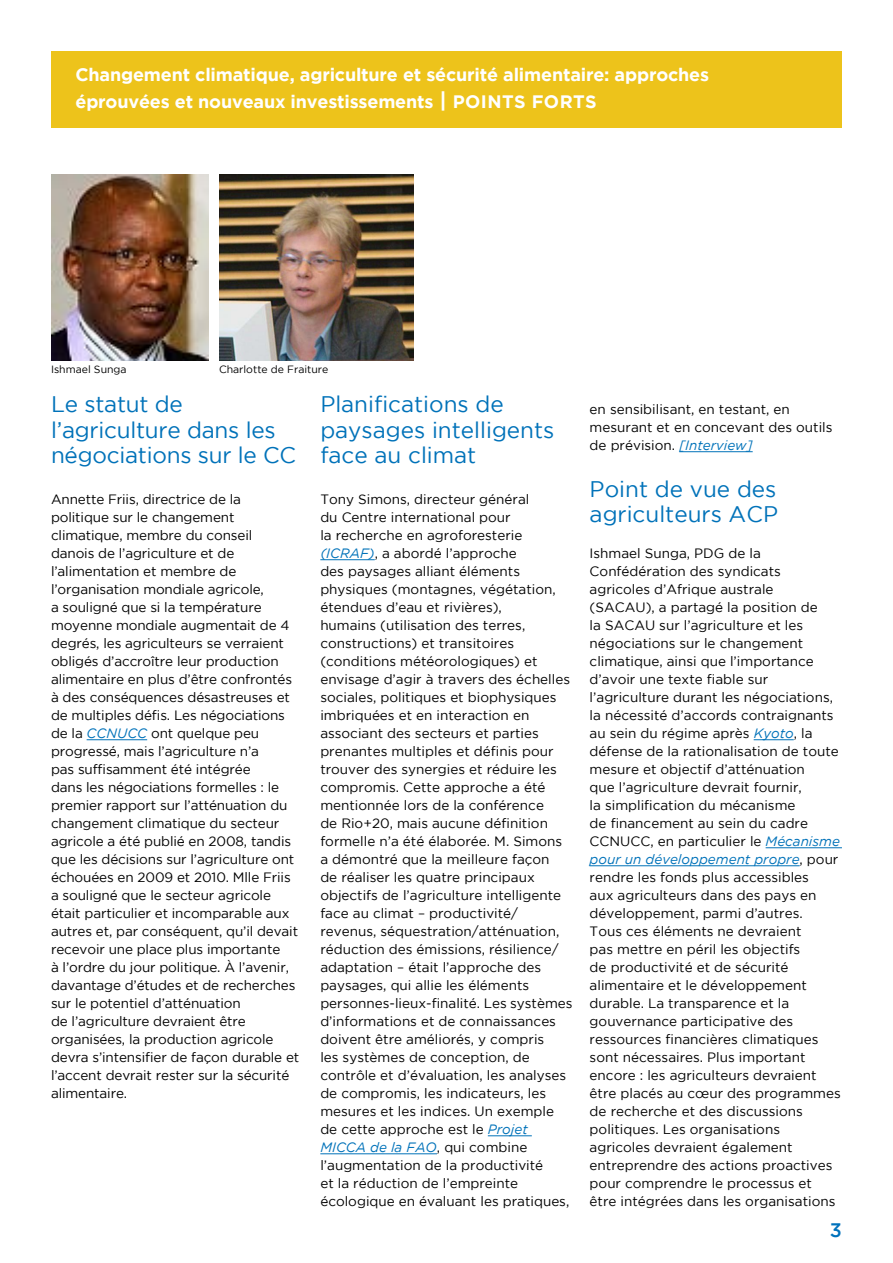
<style>
.page{position:relative;width:893px;height:1263px;background:#fff}
.page>*{position:absolute;margin:0;border:0;box-sizing:border-box;transform-origin:0 0}
.B-HEAD{font:22.5px/25.5px "Gotham";color:#0072b9}
.t1{font:500 19.5px "Gotham";color:#0072bc}
.t2{font:700 18px/27.3px "Gotham";letter-spacing:-.01em;color:#fff}
.BODY{font:13.5px/18px "Gotham";color:#000}
.IMAGE_CAPTIONS{font:10.5px "Gotham";color:#000}
.s1{font-size:21px}
.s2{font-style:italic;color:#0072b9}
</style>
<div class="page">
<hr style="left:87px;top:739px;width:60px;height:1px;background:#0072b9">
<hr style="left:320px;top:559px;width:55px;height:1px;background:#0072b9">
<hr style="left:488px;top:1135px;width:44px;height:1px;background:#0072b9">
<hr style="left:320px;top:1153px;width:117px;height:1px;background:#0072b9">
<hr style="left:679px;top:451px;width:74px;height:1px;background:#0072b9">
<hr style="left:754px;top:739px;width:40px;height:1px;background:#0072b9">
<hr style="left:766px;top:847px;width:76px;height:1px;background:#0072b9">
<hr style="left:590px;top:865px;width:210px;height:1px;background:#0072b9">
<div style="left:51px;top:51px;width:791px;height:77px;background:#edc31b"></div>
<img style="left:51px;top:175px;width:157px;height:185px">
<img style="left:219px;top:174px;width:195px;height:186px">
<p class="t2" style="left:75px;top:61px;width:635px">Changement climatique, agriculture et sécurité alimentaire: approches éprouvées et nouveaux investissements <span class="s1">|</span> POINTS FORTS</p>
<p class="IMAGE_CAPTIONS" style="left:51px;top:363px;width:77px">Ishmael Sunga</p>
<p class="IMAGE_CAPTIONS" style="left:219px;top:363px;width:111px">Charlotte de Fraiture</p>
<p class="B-HEAD" style="left:51px;top:391px;width:247px">Le statut de l’agriculture dans les négociations sur le CC</p>
<p class="BODY" style="left:51px;top:490px;width:250px">Annette Friis, directrice de la politique sur le changement climatique, membre du conseil<br>danois de l’agriculture et de l’alimentation et membre de l’organisation mondiale agricole,<br>a souligné que si la température moyenne mondiale augmentait de 4 degrés, les agriculteurs se verraient obligés d’accroître leur production alimentaire en plus d’être confrontés à des conséquences désastreuses et de multiples défis. Les négociations de la <span class="s2">CCNUCC</span> ont quelque peu progressé, mais l’agriculture n’a<br>pas suffisamment été intégrée<br>dans les négociations formelles : le premier rapport sur l’atténuation du changement climatique du secteur agricole a été publié en 2008, tandis que les décisions sur l’agriculture ont échouées en 2009 et 2010. Mlle Friis a souligné que le secteur agricole était particulier et incomparable aux autres et, par conséquent, qu’il devait recevoir une place plus importante<br>à l’ordre du jour politique. À l’avenir, davantage d’études et de recherches sur le potentiel d’atténuation<br>de l’agriculture devraient être organisées, la production agricole devra s’intensifier de façon durable et l’accent devrait rester sur la sécurité alimentaire.</p>
<p class="B-HEAD" style="left:320px;top:391px;width:236px">Planifications de paysages intelligents face au climat</p>
<p class="BODY" style="left:320px;top:490px;width:254px">Tony Simons, directeur général<br>du Centre international pour<br>la recherche en agroforesterie <span class="s2">(ICRAF)</span>, a abordé l’approche<br>des paysages alliant éléments physiques (montagnes, végétation, étendues d’eau et rivières),<br>humains (utilisation des terres, constructions) et transitoires (conditions météorologiques) et envisage d’agir à travers des échelles sociales, politiques et biophysiques imbriquées et en interaction en associant des secteurs et parties prenantes multiples et définis pour trouver des synergies et réduire les compromis. Cette approche a été mentionnée lors de la conférence<br>de Rio+20, mais aucune définition formelle n’a été élaborée. M. Simons a démontré que la meilleure façon<br>de réaliser les quatre principaux objectifs de l’agriculture intelligente face au climat – productivité/ revenus, séquestration/atténuation, réduction des émissions, résilience/ adaptation – était l’approche des paysages, qui allie les éléments personnes-lieux-finalité. Les systèmes d’informations et de connaissances doivent être améliorés, y compris<br>les systèmes de conception, de contrôle et d’évaluation, les analyses de compromis, les indicateurs, les mesures et les indices. Un exemple de cette approche est le <span class="s2">Projet MICCA de la FAO</span>, qui combine l’augmentation de la productivité<br>et la réduction de l’empreinte écologique en évaluant les pratiques,</p>
<p class="BODY" style="left:590px;top:400px;width:244px">en sensibilisant, en testant, en mesurant et en concevant des outils de prévision. <span class="s2">[Interview]</span></p>
<p class="B-HEAD" style="left:590px;top:476px;width:190px">Point de vue des agriculteurs ACP</p>
<p class="BODY" style="left:590px;top:544px;width:253px">Ishmael Sunga, PDG de la Confédération des syndicats agricoles d’Afrique australe (SACAU), a partagé la position de<br>la SACAU sur l’agriculture et les négociations sur le changement climatique, ainsi que l’importance d’avoir une texte fiable sur l’agriculture durant les négociations, la nécessité d’accords contraignants au sein du régime après <span class="s2">Kyoto</span>, la défense de la rationalisation de toute mesure et objectif d’atténuation<br>que l’agriculture devrait fournir,<br>la simplification du mécanisme<br>de financement au sein du cadre CCNUCC, en particulier le <span class="s2">Mécanisme pour un développement propre</span>, pour rendre les fonds plus accessibles<br>aux agriculteurs dans des pays en développement, parmi d’autres.<br>Tous ces éléments ne devraient<br>pas mettre en péril les objectifs<br>de productivité et de sécurité alimentaire et le développement durable. La transparence et la gouvernance participative des ressources financières climatiques sont nécessaires. Plus important encore : les agriculteurs devraient être placés au cœur des programmes de recherche et des discussions politiques. Les organisations agricoles devraient également entreprendre des actions proactives pour comprendre le processus et être intégrées dans les organisations</p>
<p class="t1" style="left:830px;top:1218px;width:14px">3</p>
</div>
